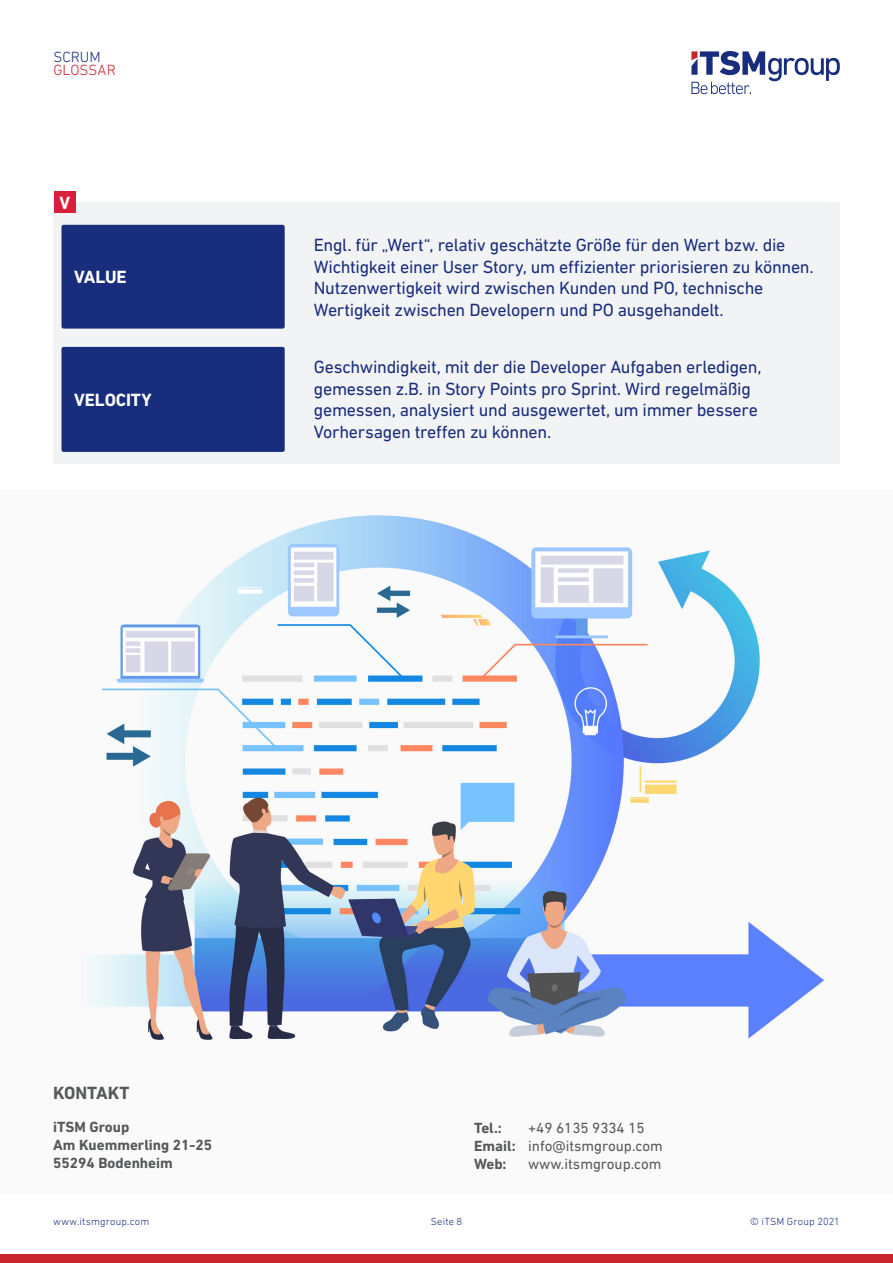
<style>
.page{position:relative;width:893px;height:1263px;background:#fff}
.page>*{position:absolute;margin:0;border:0;box-sizing:border-box;transform-origin:0 0}
.Midhead_03{font:18px/21.6px "DIN Next LT Pro";letter-spacing:-.02em;color:#182d7c}
.Midhead_03-2{font:700 18px "DIN Next LT Pro";letter-spacing:-.01em;color:#fff}
.t1{font:700 18px "DIN Next LT Pro";color:#57585a}
.t2{font:15px "DIN Next LT Pro";color:#57585a}
.t3{font:700 15px "DIN Next LT Pro";color:#57585a}
.t4{font:300 15px "DIN Next LT Pro";color:#c8242b}
.t5{font:300 15px "DIN Next LT Pro";color:#182d7c}
.t6{font:300 10.5px "DIN Next LT Pro";letter-spacing:.02em;color:#182d7c}
.s1{font-weight:700}
</style>
<div class="page">
<svg style="left:691px;top:51px;width:149px;height:43px"></svg>
<div style="left:0;top:1254px;width:893px;height:9px;background:#c8242b"></div>
<div style="left:0;top:982px;width:893px;height:212px;background:#fafafa"></div>
<div style="left:53px;top:202px;width:787px;height:261px;background:#f2f3f4"></div>
<div style="left:54px;top:191px;width:21px;height:22px;background:#da1f3d"></div>
<div style="left:62px;top:225px;width:223px;height:104px;background:#182d7c;border-radius:2px"></div>
<div style="left:62px;top:347px;width:223px;height:105px;background:#182d7c;border-radius:2px"></div>
<img style="left:86px;top:515px;width:738px;height:525px">
<p class="t5" style="left:53px;top:48px;width:49px">SCRUM</p>
<p class="t4" style="left:53px;top:61px;width:64px">GLOSSAR</p>
<p class="Midhead_03-2" style="left:59px;top:192px;width:12px">V</p>
<p class="Midhead_03-2" style="left:74px;top:267px;width:54px">VALUE</p>
<p class="Midhead_03-2" style="left:74px;top:389px;width:79px">VELOCITY</p>
<p class="Midhead_03" style="left:314px;top:234px;width:501px">Engl. für „Wert“, relativ geschätzte Größe für den Wert bzw. die Wichtigkeit einer User Story, um effizienter priorisieren zu können.<br>Nutzenwertigkeit wird zwischen Kunden und PO, technische Wertigkeit zwischen Developern und PO ausgehandelt.</p>
<p class="Midhead_03" style="left:314px;top:356px;width:449px">Geschwindigkeit, mit der die Developer Aufgaben erledigen, gemessen z.B. in Story Points pro Sprint. Wird regelmäßig gemessen, analysiert und ausgewertet, um immer bessere Vorhersagen treffen zu können.</p>
<p class="t1" style="left:53px;top:1082px;width:78px">KONTAKT</p>
<p class="t3" style="left:53px;top:1118px;width:78px">iTSM Group</p>
<p class="t3" style="left:53px;top:1136px;width:160px">Am Kuemmerling 21-25</p>
<p class="t3" style="left:53px;top:1154px;width:121px">55294 Bodenheim</p>
<p class="t3" style="left:474px;top:1118px;width:29px">Tel.:</p>
<p class="t2" style="left:528px;top:1119px;width:118px">+49 6135 9334 15</p>
<p class="t2" style="left:474px;top:1137px;width:190px"><span class="s1">Email:</span> info@itsmgroup.com</p>
<p class="t3" style="left:474px;top:1154px;width:34px">Web:</p>
<p class="t2" style="left:528px;top:1155px;width:135px">www.itsmgroup.com</p>
<p class="t6" style="left:53px;top:1215px;width:98px">www.itsmgroup.com</p>
<p class="t6" style="left:431px;top:1215px;width:33px">Seite 8</p>
<p class="t6" style="left:750px;top:1215px;width:91px">© iTSM Group 2021</p>
</div>
